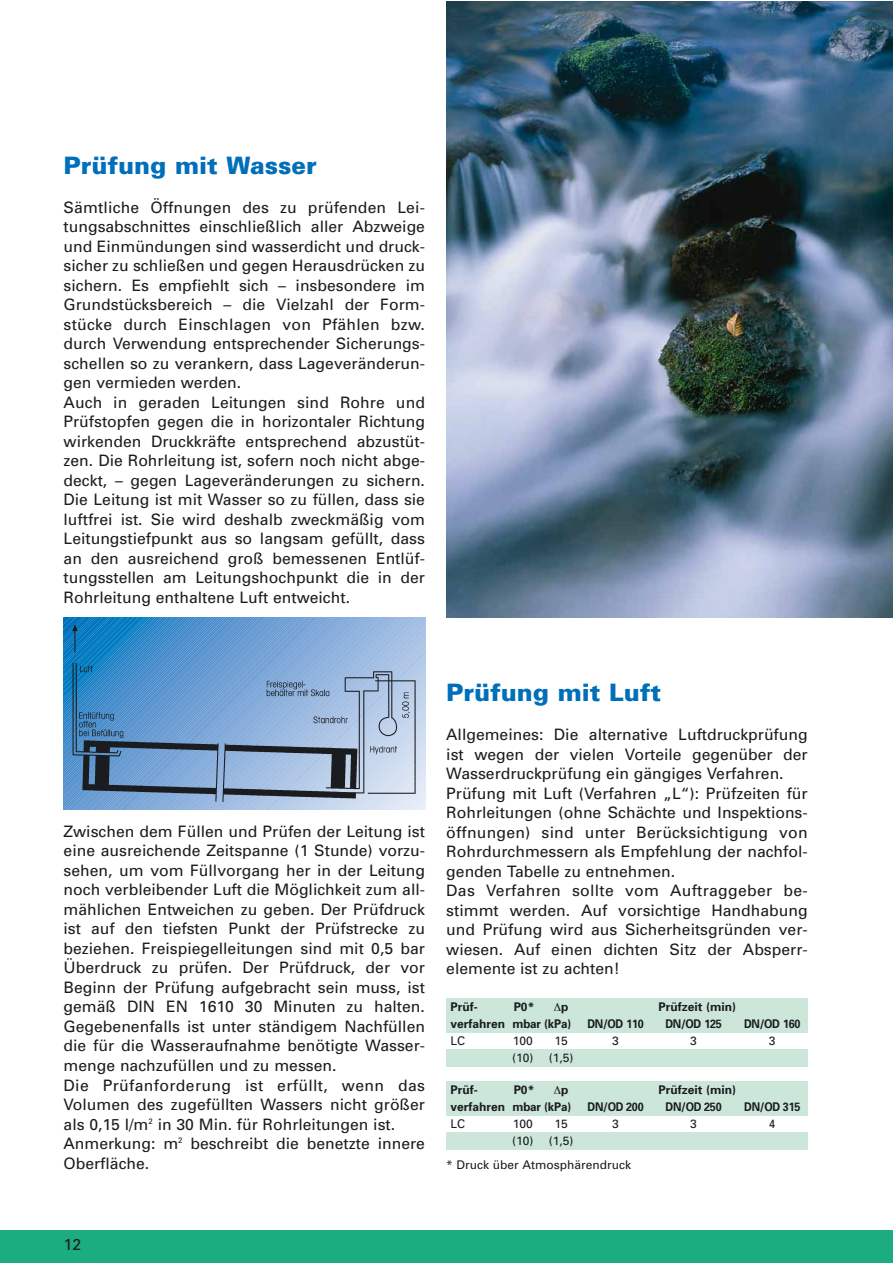
<style>
.page{position:relative;width:893px;height:1263px;background:#fff}
.page>*{position:absolute;margin:0;border:0;box-sizing:border-box;transform-origin:0 0}
.t1{font:900 24px "Univers";color:#006fba}
.t2{font:15.75px/19.5px "Univers";color:#1b1c20}
.t3{font:700 12px "Univers";color:#1b1c20}
.t4{font:12px "Univers";color:#1b1c20}
.t5{font:700 12px "Univers";color:#1b1c20;scale:.9 1}
</style>
<div class="page">
<div style="left:0;top:1230px;width:893px;height:33px;background:#1bac80"></div>
<svg style="left:64px;top:618px;width:361px;height:191px;background:#7eaed9"></svg>
<img style="left:73px;top:624px;width:343px;height:179px">
<img style="left:446px;top:1px;width:447px;height:617px">
<div style="left:446px;top:998px;width:362px;height:34px;background:#cce7da"></div>
<div style="left:446px;top:1049px;width:362px;height:17px;background:#cce7da"></div>
<div style="left:446px;top:1081px;width:362px;height:34px;background:#cce7da"></div>
<div style="left:446px;top:1132px;width:362px;height:17px;background:#cce7da"></div>
<h1 class="t1" style="left:64px;top:157px;width:255px">Prüfung mit Wasser</h1>
<p class="t2" style="left:64px;top:199px;width:363px">Sämtliche Öffnungen des zu prüfenden Lei&shy;tungsabschnittes einschließlich aller Abzweige und Einmündungen sind wasserdicht und druck&shy;sicher zu schließen und gegen Herausdrücken zu sichern. Es empfiehlt sich – insbesondere im Grundstücksbereich – die Vielzahl der Form&shy;stücke durch Einschlagen von Pfählen bzw. durch Verwendung entsprechender Sicherungs&shy;schellen so zu verankern, dass Lageveränderun&shy;gen vermieden werden.<br>Auch in geraden Leitungen sind Rohre und Prüfstopfen gegen die in horizontaler Richtung wirkenden Druckkräfte entsprechend abzustüt&shy;zen. Die Rohrleitung ist, sofern noch nicht abge&shy;deckt, – gegen Lageveränderungen zu sichern.<br>Die Leitung ist mit Wasser so zu füllen, dass sie luftfrei ist. Sie wird deshalb zweckmäßig vom Leitungstiefpunkt aus so langsam gefüllt, dass an den ausreichend groß bemessenen Entlüf&shy;tungsstellen am Leitungshochpunkt die in der Rohrleitung enthaltene Luft entweicht.</p>
<p class="t2" style="left:64px;top:823px;width:363px">Zwischen dem Füllen und Prüfen der Leitung ist eine ausreichende Zeitspanne (1 Stunde) vorzu&shy;sehen, um vom Füllvorgang her in der Leitung noch verbleibender Luft die Möglichkeit zum all&shy;mählichen Entweichen zu geben. Der Prüfdruck ist auf den tiefsten Punkt der Prüfstrecke zu beziehen. Freispiegelleitungen sind mit 0,5 bar Überdruck zu prüfen. Der Prüfdruck, der vor Beginn der Prüfung aufgebracht sein muss, ist gemäß DIN EN 1610 30 Minuten zu halten.<br>Gegebenenfalls ist unter ständigem Nachfüllen die für die Wasseraufnahme benötigte Wasser&shy;menge nachzufüllen und zu messen.<br>Die Prüfanforderung ist erfüllt, wenn das Volumen des zugefüllten Wassers nicht größer als 0,15 l/m<sup>2</sup> in 30 Min. für Rohrleitungen ist.<br>Anmerkung: m<sup>2</sup> beschreibt die benetzte innere Oberfläche.</p>
<h1 class="t1" style="left:446px;top:684px;width:216px">Prüfung mit Luft</h1>
<p class="t2" style="left:446px;top:726px;width:363px">Allgemeines: Die alternative Luftdruckprüfung ist wegen der vielen Vorteile gegenüber der Wasserdruckprüfung ein gängiges Verfahren.<br>Prüfung mit Luft (Verfahren „L“): Prüfzeiten für Rohrleitungen (ohne Schächte und Inspektions&shy;öffnungen) sind unter Berücksichtigung von Rohrdurchmessern als Empfehlung der nachfol&shy;genden Tabelle zu entnehmen.<br>Das Verfahren sollte vom Auftraggeber be&shy;stimmt werden. Auf vorsichtige Handhabung und Prüfung wird aus Sicherheitsgründen ver&shy;wiesen. Auf einen dichten Sitz der Absperr&shy;elemente ist zu achten!</p>
<p class="t3" style="left:451px;top:1002px;width:29px">Prüf-</p>
<p class="t3" style="left:514px;top:1002px;width:22px">P0*</p>
<p class="t3" style="left:561px;top:1002px;width:9px">p</p>
<p class="t3" style="left:658px;top:1002px;width:79px">Prüfzeit (min)</p>
<p class="t3" style="left:451px;top:1019px;width:122px">verfahren mbar (kPa)</p>
<p class="t5" style="left:587px;top:1019px;width:64px">DN/OD 110</p>
<p class="t5" style="left:665px;top:1019px;width:64px">DN/OD 125</p>
<p class="t5" style="left:744px;top:1019px;width:64px">DN/OD 160</p>
<p class="t4" style="left:451px;top:1036px;width:16px">LC</p>
<p class="t4" style="left:513px;top:1036px;width:22px">100</p>
<p class="t4" style="left:554px;top:1036px;width:15px">15</p>
<p class="t4" style="left:612px;top:1036px;width:8px">3</p>
<p class="t4" style="left:690px;top:1036px;width:8px">3</p>
<p class="t4" style="left:769px;top:1036px;width:8px">3</p>
<p class="t4" style="left:512px;top:1053px;width:63px">(10) (1,5)</p>
<p class="t3" style="left:451px;top:1085px;width:29px">Prüf-</p>
<p class="t3" style="left:514px;top:1085px;width:22px">P0*</p>
<p class="t3" style="left:561px;top:1085px;width:9px">p</p>
<p class="t3" style="left:658px;top:1085px;width:79px">Prüfzeit (min)</p>
<p class="t3" style="left:451px;top:1102px;width:122px">verfahren mbar (kPa)</p>
<p class="t5" style="left:588px;top:1102px;width:64px">DN/OD 200</p>
<p class="t5" style="left:666px;top:1102px;width:64px">DN/OD 250</p>
<p class="t5" style="left:744px;top:1102px;width:64px">DN/OD 315</p>
<p class="t4" style="left:451px;top:1119px;width:16px">LC</p>
<p class="t4" style="left:513px;top:1119px;width:22px">100</p>
<p class="t4" style="left:554px;top:1119px;width:15px">15</p>
<p class="t4" style="left:612px;top:1119px;width:8px">3</p>
<p class="t4" style="left:690px;top:1119px;width:8px">3</p>
<p class="t4" style="left:769px;top:1119px;width:8px">4</p>
<p class="t4" style="left:512px;top:1136px;width:63px">(10) (1,5)</p>
<p class="t4" style="left:446px;top:1160px;width:186px">* Druck über Atmosphärendruck</p>
<p class="t2" style="left:64px;top:1236px;width:19px">12</p>
</div>
